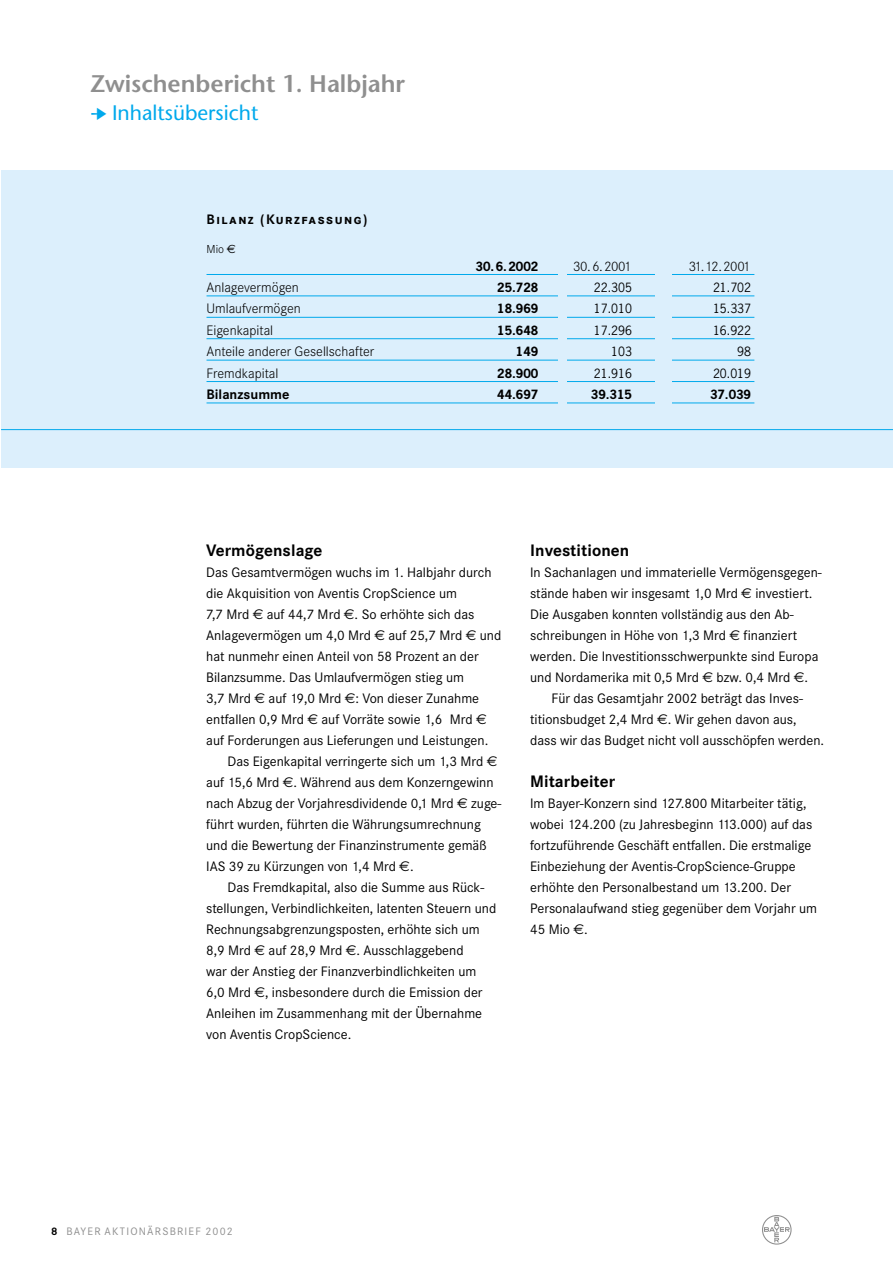
<style>
.page{position:relative;width:893px;height:1262px;background:#fff}
.page>*{position:absolute;margin:0;border:0;box-sizing:border-box;transform-origin:0 0}
.t1{font:600 24px "Stone Sans";color:#8f8f8f}
.t2{font:21px "Stone Sans";color:#00a9ec}
.t3{font:700 17.25px "Corporate S";letter-spacing:.005em;color:#000}
.t4{font:14.25px/21px "Corporate S";color:#000}
.t5{font:300 14.25px "Corporate S";color:#000}
.t6{font:700 14.25px "Corporate SSC";letter-spacing:.1em;color:#000}
.t7{font:700 14.25px "Corporate S";color:#000}
.t8{font:700 12px "News Gothic";color:#000}
.t9{font:12px "News Gothic";color:#000}
.t10{font:300 12px "Corporate S";color:#000}
.t11{font:11.25px "Corporate S";letter-spacing:.105em;color:#8f8f8f}
.s1{font-family:"Euro Sans";font-weight:400}
.s2{font-family:"Euro Sans"}
.s3{font-weight:700;color:#000}
</style>
<div class="page">
<svg style="left:764px;top:1216px;width:25px;height:26px"></svg>
<div style="left:762px;top:1215px;width:29px;height:29px;border:1px solid #8f8f8f;border-radius:50%"></div>
<div style="left:1px;top:170px;width:891px;height:298px;background:#dceffc"></div>
<hr style="left:206px;top:274px;width:548px;height:1px;background:#00a9ec">
<hr style="left:206px;top:295px;width:548px;height:1px;background:#00a9ec">
<hr style="left:206px;top:317px;width:548px;height:1px;background:#00a9ec">
<hr style="left:206px;top:338px;width:548px;height:1px;background:#00a9ec">
<hr style="left:206px;top:360px;width:548px;height:1px;background:#00a9ec">
<hr style="left:206px;top:381px;width:548px;height:1px;background:#00a9ec">
<hr style="left:206px;top:402px;width:548px;height:1px;background:#00a9ec">
<div style="left:558px;top:254px;width:9px;height:168px;background:#dceffc"></div>
<div style="left:655px;top:227px;width:16px;height:241px;background:#dceffc"></div>
<hr style="left:1px;top:429px;width:891px;height:1px;background:#00a9ec">
<h1 class="t1" style="left:90px;top:74px;width:316px">Zwischenbericht 1. Halbjahr</h1>
<h2 class="t2" style="left:90px;top:105px;width:169px">➔ Inhaltsübersicht</h2>
<p class="t6" style="left:206px;top:211px;width:162px">Bilanz (Kurzfassung)</p>
<p class="t10" style="left:206px;top:244px;width:31px">Mio <span class="s1">€</span></p>
<p class="t8" style="left:475px;top:261px;width:64px">30.6.2002</p>
<p class="t5" style="left:573px;top:260px;width:60px">30.6.2001</p>
<p class="t5" style="left:688px;top:260px;width:64px">31.12.2001</p>
<p class="t5" style="left:206px;top:282px;width:94px">Anlagevermögen</p>
<p class="t8" style="left:497px;top:283px;width:43px">25.728</p>
<p class="t9" style="left:594px;top:283px;width:40px">22.305</p>
<p class="t9" style="left:713px;top:283px;width:40px">21.702</p>
<p class="t5" style="left:206px;top:303px;width:96px">Umlaufvermögen</p>
<p class="t8" style="left:497px;top:304px;width:43px">18.969</p>
<p class="t9" style="left:594px;top:304px;width:40px">17.010</p>
<p class="t9" style="left:713px;top:304px;width:40px">15.337</p>
<p class="t5" style="left:206px;top:325px;width:68px">Eigenkapital</p>
<p class="t8" style="left:497px;top:325px;width:43px">15.648</p>
<p class="t9" style="left:594px;top:325px;width:40px">17.296</p>
<p class="t9" style="left:713px;top:325px;width:40px">16.922</p>
<p class="t5" style="left:206px;top:346px;width:169px">Anteile anderer Gesellschafter</p>
<p class="t8" style="left:516px;top:347px;width:24px">149</p>
<p class="t9" style="left:611px;top:347px;width:22px">103</p>
<p class="t9" style="left:737px;top:347px;width:15px">98</p>
<p class="t5" style="left:206px;top:367px;width:73px">Fremdkapital</p>
<p class="t8" style="left:497px;top:368px;width:43px">28.900</p>
<p class="t9" style="left:594px;top:368px;width:40px">21.916</p>
<p class="t9" style="left:713px;top:368px;width:40px">20.019</p>
<p class="t7" style="left:206px;top:389px;width:84px">Bilanzsumme</p>
<p class="t8" style="left:497px;top:390px;width:43px">44.697</p>
<p class="t8" style="left:591px;top:390px;width:43px">39.315</p>
<p class="t8" style="left:710px;top:390px;width:43px">37.039</p>
<p class="t3" style="left:206px;top:543px;width:118px">Vermögenslage</p>
<p class="t4" style="left:206px;top:562px;width:287px">Das Gesamtvermögen wuchs im 1. Halbjahr durch</p>
<p class="t4" style="left:206px;top:583px;width:252px">die Akquisition von Aventis CropScience um</p>
<p class="t4" style="left:206px;top:604px;width:270px">7,7 Mrd <span class="s2">€</span> auf 44,7 Mrd <span class="s2">€</span>. So erhöhte sich das</p>
<p class="t4" style="left:206px;top:625px;width:296px">Anlagevermögen um 4,0 Mrd <span class="s2">€</span> auf 25,7 Mrd <span class="s2">€</span> und</p>
<p class="t4" style="left:206px;top:646px;width:274px">hat nunmehr einen Anteil von 58 Prozent an der</p>
<p class="t4" style="left:206px;top:667px;width:259px">Bilanzsumme. Das Umlaufvermögen stieg um</p>
<p class="t4" style="left:206px;top:688px;width:274px">3,7 Mrd <span class="s2">€</span> auf 19,0 Mrd <span class="s2">€</span>: Von dieser Zunahme</p>
<p class="t4" style="left:206px;top:709px;width:282px">entfallen 0,9 Mrd <span class="s2">€</span> auf Vorräte sowie 1,6 Mrd <span class="s2">€</span></p>
<p class="t4" style="left:206px;top:730px;width:283px">auf Forderungen aus Lieferungen und Leistungen.</p>
<p class="t4" style="left:227px;top:751px;width:271px">Das Eigenkapital verringerte sich um 1,3 Mrd <span class="s2">€</span></p>
<p class="t4" style="left:206px;top:772px;width:289px">auf 15,6 Mrd <span class="s2">€</span>. Während aus dem Konzerngewinn</p>
<p class="t4" style="left:206px;top:793px;width:297px">nach Abzug der Vorjahresdividende 0,1 Mrd <span class="s2">€</span> zuge-</p>
<p class="t4" style="left:206px;top:814px;width:276px">führt wurden, führten die Währungsumrechnung</p>
<p class="t4" style="left:206px;top:835px;width:282px">und die Bewertung der Finanzinstrumente gemäß</p>
<p class="t4" style="left:206px;top:856px;width:209px">IAS 39 zu Kürzungen von 1,4 Mrd <span class="s2">€</span>.</p>
<p class="t4" style="left:227px;top:877px;width:258px">Das Fremdkapital, also die Summe aus Rück-</p>
<p class="t4" style="left:206px;top:898px;width:291px">stellungen, Verbindlichkeiten, latenten Steuern und</p>
<p class="t4" style="left:206px;top:919px;width:275px">Rechnungsabgrenzungsposten, erhöhte sich um</p>
<p class="t4" style="left:206px;top:940px;width:259px">8,9 Mrd <span class="s2">€</span> auf 28,9 Mrd <span class="s2">€</span>. Ausschlaggebend</p>
<p class="t4" style="left:206px;top:961px;width:271px">war der Anstieg der Finanzverbindlichkeiten um</p>
<p class="t4" style="left:206px;top:982px;width:278px">6,0 Mrd <span class="s2">€</span>, insbesondere durch die Emission der</p>
<p class="t4" style="left:206px;top:1003px;width:277px">Anleihen im Zusammenhang mit der Übernahme</p>
<p class="t4" style="left:206px;top:1024px;width:147px">von Aventis CropScience.</p>
<p class="t3" style="left:530px;top:543px;width:101px">Investitionen</p>
<p class="t4" style="left:530px;top:562px;width:293px">In Sachanlagen und immaterielle Vermögensgegen-</p>
<p class="t4" style="left:530px;top:583px;width:284px">stände haben wir insgesamt 1,0 Mrd <span class="s2">€</span> investiert.</p>
<p class="t4" style="left:530px;top:604px;width:265px">Die Ausgaben konnten vollständig aus den Ab-</p>
<p class="t4" style="left:530px;top:625px;width:268px">schreibungen in Höhe von 1,3 Mrd <span class="s2">€</span> finanziert</p>
<p class="t4" style="left:530px;top:646px;width:290px">werden. Die Investitionsschwerpunkte sind Europa</p>
<p class="t4" style="left:530px;top:667px;width:279px">und Nordamerika mit 0,5 Mrd <span class="s2">€</span> bzw. 0,4 Mrd <span class="s2">€</span>.</p>
<p class="t4" style="left:551px;top:688px;width:253px">Für das Gesamtjahr 2002 beträgt das Inves-</p>
<p class="t4" style="left:530px;top:709px;width:268px">titionsbudget 2,4 Mrd <span class="s2">€</span>. Wir gehen davon aus,</p>
<p class="t4" style="left:530px;top:730px;width:295px">dass wir das Budget nicht voll ausschöpfen werden.</p>
<p class="t3" style="left:530px;top:774px;width:87px">Mitarbeiter</p>
<p class="t4" style="left:530px;top:793px;width:288px">Im Bayer-Konzern sind 127.800 Mitarbeiter tätig, wobei 124.200 (zu Jahresbeginn 113.000) auf das fortzuführende Geschäft entfallen. Die erstmalige Einbeziehung der Aventis-CropScience-Gruppe erhöhte den Personalbestand um 13.200. Der Personalaufwand stieg gegenüber dem Vorjahr um 45 Mio <span class="s2">€</span>.</p>
<p class="t11" style="left:51px;top:1226px;width:183px"><span class="s3">8</span> BAYER AKTIONÄRSBRIEF 2002</p>
</div>
